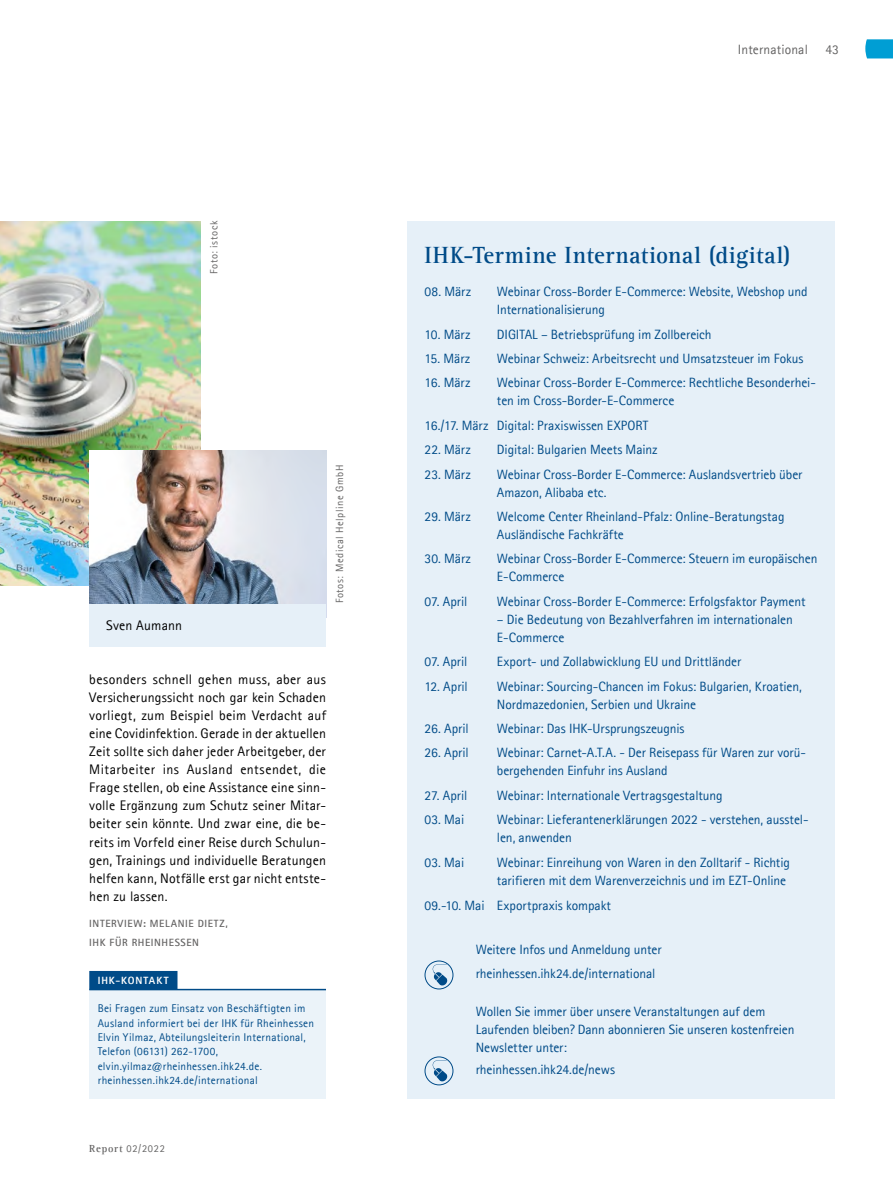
<style>
.page{position:relative;width:893px;height:1191px;background:#fff}
.page>*{position:absolute;margin:0;border:0;box-sizing:border-box;transform-origin:0 0}
.t1{font:700 24px "Agfa Rotis Serif";letter-spacing:.025em;color:#004b88}
.t2{font:13.8px/18px "Agfa Rotis Sans Serif";letter-spacing:.01em;color:#000;text-align:justify}
.t3{font:13.5px/18px "Agfa Rotis Sans Serif";letter-spacing:-.005em;color:#004b88}
.t4{font:13.5px "Agfa Rotis Sans Serif";letter-spacing:.01em;color:#646363}
.t5{font:11.25px/14.2px "Agfa Rotis Sans Serif";letter-spacing:.02em;color:#004b88}
.t6{font:10.5px "Agfa Rotis Sans Serif";letter-spacing:.055em;color:#646363}
.t7{font:700 10.5px/18px "Agfa Rotis Sans Serif";letter-spacing:.055em;color:#646363}
.t8{font:800 10.5px "Agfa Rotis Sans Serif";letter-spacing:.085em;color:#fff}
.s1{font-family:"Agfa Rotis Serif";font-weight:700}
</style>
<div class="page">
<svg style="left:865px;top:39px;width:28px;height:19px"></svg>
<img style="left:0;top:221px;width:201px;height:364px">
<img style="left:90px;top:450px;width:236px;height:154px">
<div style="left:89px;top:988px;width:237px;height:110px;background:#ebf3f9"></div>
<svg style="left:89px;top:971px;width:88px;height:17px"></svg>
<hr style="left:89px;top:988px;width:237px;height:2px;background:#004b88">
<div style="left:408px;top:221px;width:427px;height:877px;background:#e6f0f8"></div>
<div style="left:425px;top:960px;width:28px;height:29px;border:1px solid #004b88;border-radius:50%"></div>
<svg style="left:432px;top:963px;width:16px;height:23px"></svg>
<div style="left:425px;top:1056px;width:28px;height:29px;border:1px solid #004b88;border-radius:50%"></div>
<svg style="left:432px;top:1059px;width:16px;height:23px"></svg>
<div style="left:89px;top:604px;width:237px;height:42px;background:#e6f0f8"></div>
<p class="t6" style="left:208px;top:274px;width:55px;rotate:-90deg">Foto: istock</p>
<p class="t2" style="left:106px;top:616px;width:77px">Sven Aumann</p>
<p class="t6" style="left:333px;top:603px;width:140px;rotate:-90deg">Fotos: Medical Helpline GmbH</p>
<p class="t2" style="left:89px;top:670px;width:238px">besonders schnell gehen muss, aber aus Versicherungssicht noch gar kein Schaden vorliegt, zum Beispiel beim Verdacht auf eine Covidinfektion. Gerade in der aktuellen Zeit sollte sich daher jeder Arbeitgeber, der Mitarbeiter ins Ausland entsendet, die Frage stellen, ob eine Assistance eine sinn&shy;volle Ergänzung zum Schutz seiner Mitar&shy;beiter sein könnte. Und zwar eine, die be&shy;reits im Vorfeld einer Reise durch Schulun&shy;gen, Trainings und individuelle Beratungen helfen kann, Notfälle erst gar nicht entste&shy;hen zu lassen.</p>
<p class="t7" style="left:89px;top:914px;width:140px">INTERVIEW: MELANIE DIETZ,<br>IHK FÜR RHEINHESSEN</p>
<p class="t8" style="left:98px;top:974px;width:72px">IHK-KONTAKT</p>
<p class="t5" style="left:98px;top:1001px;width:218px">Bei Fragen zum Einsatz von Beschäftigten im Ausland informiert bei der IHK für Rheinhessen Elvin Yilmaz, Abteilungsleiterin International, Telefon (06131) 262-1700, elvin.yilmaz@rheinhessen.ihk24.de. rheinhessen.ihk24.de/international</p>
<p class="t6" style="left:89px;top:1142px;width:77px"><span class="s1">Report</span> 02/2022</p>
<p class="t4" style="left:738px;top:42px;width:72px">International</p>
<p class="t4" style="left:825px;top:42px;width:15px">43</p>
<h1 class="t1" style="left:425px;top:241px;width:367px">IHK-Termine International (digital)</h1>
<p class="t3" style="left:425px;top:283px;width:48px">08. März</p>
<p class="t3" style="left:497px;top:283px;width:312px">Webinar Cross-Border E-Commerce: Website, Webshop und<br>Internationalisierung</p>
<p class="t3" style="left:425px;top:325px;width:47px">10. März</p>
<p class="t3" style="left:497px;top:325px;width:216px">DIGITAL – Betriebsprüfung im Zollbereich</p>
<p class="t3" style="left:425px;top:349px;width:47px">15. März</p>
<p class="t3" style="left:497px;top:349px;width:308px">Webinar Schweiz: Arbeitsrecht und Umsatzsteuer im Fokus</p>
<p class="t3" style="left:425px;top:374px;width:47px">16. März</p>
<p class="t3" style="left:497px;top:374px;width:321px">Webinar Cross-Border E-Commerce: Rechtliche Besonderhei&shy;ten im Cross-Border-E-Commerce</p>
<p class="t3" style="left:425px;top:416px;width:225px">16./17. März Digital: Praxiswissen EXPORT</p>
<p class="t3" style="left:425px;top:440px;width:48px">22. März</p>
<p class="t3" style="left:497px;top:440px;width:162px">Digital: Bulgarien Meets Mainz</p>
<p class="t3" style="left:425px;top:465px;width:48px">23. März</p>
<p class="t3" style="left:497px;top:465px;width:307px">Webinar Cross-Border E-Commerce: Auslandsvertrieb über<br>Amazon, Alibaba etc.</p>
<p class="t3" style="left:425px;top:507px;width:48px">29. März</p>
<p class="t3" style="left:497px;top:507px;width:289px">Welcome Center Rheinland-Pfalz: Online-Beratungstag<br>Ausländische Fachkräfte</p>
<p class="t3" style="left:425px;top:550px;width:48px">30. März</p>
<p class="t3" style="left:497px;top:550px;width:322px">Webinar Cross-Border E-Commerce: Steuern im europäischen<br>E-Commerce</p>
<p class="t3" style="left:425px;top:592px;width:44px">07. April</p>
<p class="t3" style="left:497px;top:592px;width:310px">Webinar Cross-Border E-Commerce: Erfolgsfaktor Payment</p>
<p class="t3" style="left:497px;top:610px;width:297px">– Die Bedeutung von Bezahlverfahren im internationalen<br>E-Commerce</p>
<p class="t3" style="left:425px;top:652px;width:44px">07. April</p>
<p class="t3" style="left:497px;top:652px;width:246px">Export- und Zollabwicklung EU und Drittländer</p>
<p class="t3" style="left:425px;top:677px;width:45px">12. April</p>
<p class="t3" style="left:497px;top:677px;width:306px">Webinar: Sourcing-Chancen im Fokus: Bulgarien, Kroatien,<br>Nordmazedonien, Serbien und Ukraine</p>
<p class="t3" style="left:425px;top:719px;width:46px">26. April</p>
<p class="t3" style="left:497px;top:719px;width:189px">Webinar: Das IHK-Ursprungszeugnis</p>
<p class="t3" style="left:425px;top:743px;width:46px">26. April</p>
<p class="t3" style="left:497px;top:743px;width:311px">Webinar: Carnet-A.T.A. - Der Reisepass für Waren zur vorü&shy;bergehenden Einfuhr ins Ausland</p>
<p class="t3" style="left:425px;top:786px;width:44px">27. April</p>
<p class="t3" style="left:497px;top:786px;width:227px">Webinar: Internationale Vertragsgestaltung</p>
<p class="t3" style="left:425px;top:810px;width:41px">03. Mai</p>
<p class="t3" style="left:497px;top:810px;width:313px">Webinar: Lieferantenerklärungen 2022 - verstehen, ausstel&shy;len, anwenden</p>
<p class="t3" style="left:425px;top:853px;width:41px">03. Mai</p>
<p class="t3" style="left:497px;top:853px;width:295px">Webinar: Einreihung von Waren in den Zolltarif - Richtig tarifieren mit dem Warenverzeichnis und im EZT-Online</p>
<p class="t3" style="left:425px;top:896px;width:188px">09.-10. Mai Exportpraxis kompakt</p>
<p class="t3" style="left:476px;top:936px;width:187px;line-height:24.5px">Weitere Infos und Anmeldung unter rheinhessen.ihk24.de/international</p>
<p class="t3" style="left:476px;top:1002px;width:320px">Wollen Sie immer über unsere Veranstaltungen auf dem<br>Laufenden bleiben? Dann abonnieren Sie unseren kostenfreien<br>Newsletter unter:</p>
<p class="t3" style="left:476px;top:1060px;width:141px">rheinhessen.ihk24.de/news</p>
</div>
